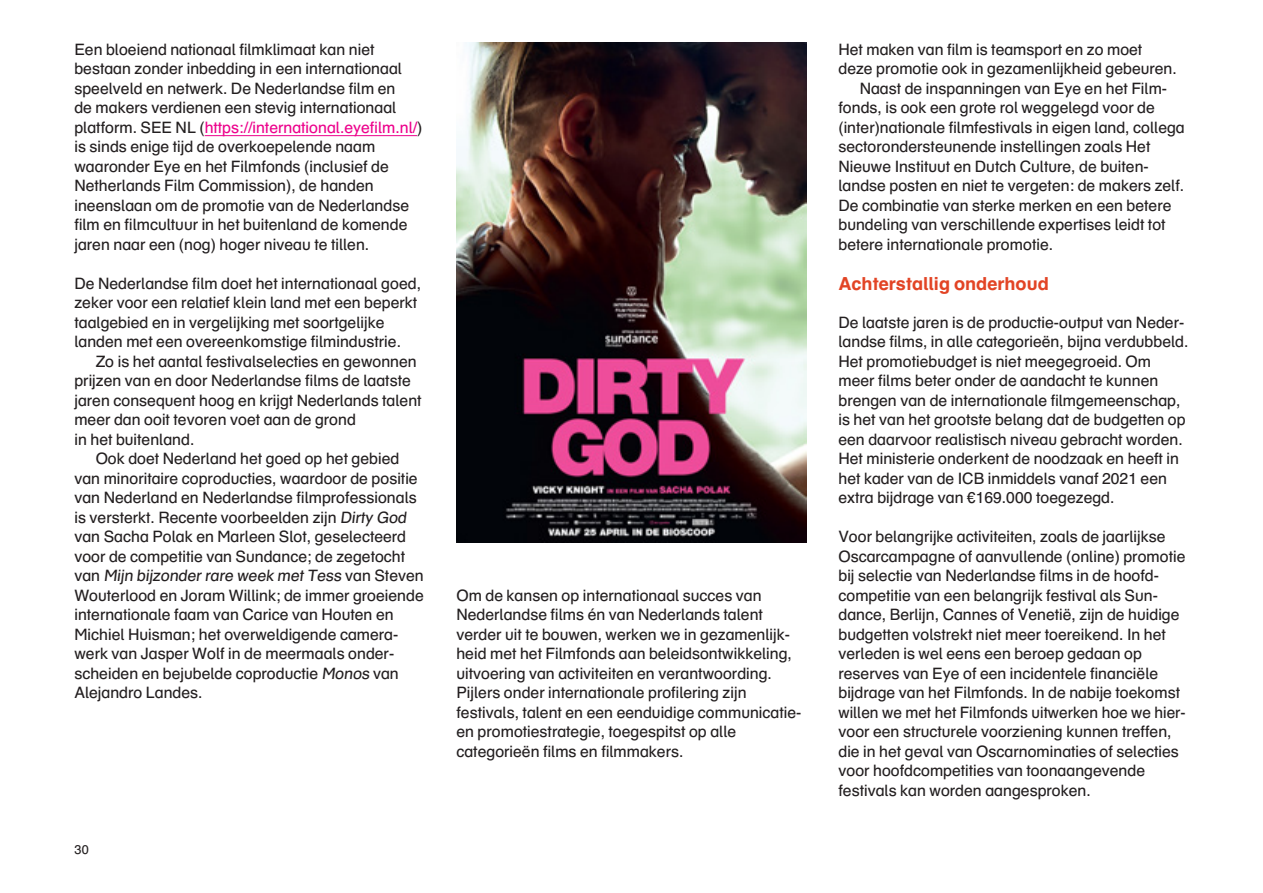
<style>
.page{position:relative;width:1263px;height:893px;background:#fff}
.page>*{position:absolute;margin:0;border:0;box-sizing:border-box;transform-origin:0 0}
.t1{font:700 18px "Eye Schulbuch";color:#e24425}
.t2{font:15.75px/19.5px "Eye Schulbuch";color:#231f20}
.t3{font:12.75px "Eye Schulbuch";color:#231f20}
.s1{color:#ed028c}
</style>
<div class="page">
<hr style="left:205px;top:135px;width:212px;height:1px;background:#ed028c">
<img style="left:456px;top:43px;width:350px;height:499px">
<p class="t2" style="left:74px;top:39px;width:349px">Een bloeiend nationaal filmklimaat kan niet bestaan zonder inbedding in een internationaal speelveld en netwerk. De Nederlandse film en<br>de makers verdienen een stevig internationaal platform. SEE NL (<span class="s1">https://international.eyefilm.nl/</span>) is sinds enige tijd de overkoepelende naam waaronder Eye en het Filmfonds (inclusief de Netherlands Film Commission), de handen ineenslaan om de promotie van de Nederlandse film en filmcultuur in het buitenland de komende jaren naar een (nog) hoger niveau te tillen.</p>
<p class="t2" style="left:74px;top:273px;width:348px">De Nederlandse film doet het internationaal goed, zeker voor een relatief klein land met een beperkt taalgebied en in vergelijking met soortgelijke landen met een overeenkomstige filmindustrie.</p>
<p class="t2" style="left:74px;top:351px;width:349px;text-indent:21px">Zo is het aantal festivalselecties en gewonnen prijzen van en door Nederlandse films de laatste jaren consequent hoog en krijgt Nederlands talent meer dan ooit tevoren voet aan de grond<br>in het buitenland.</p>
<p class="t2" style="left:74px;top:449px;width:351px;text-indent:21px">Ook doet Nederland het goed op het gebied van minoritaire coproducties, waardoor de positie van Nederland en Nederlandse filmprofessionals is versterkt. Recente voorbeelden zijn Dirty God van Sacha Polak en Marleen Slot, geselecteerd voor de competitie van Sundance; de zegetocht van Mijn bijzonder rare week met Tess van Steven Wouterlood en Joram Willink; de immer groeiende internationale faam van Carice van Houten en Michiel Huisman; het overweldigende camera&shy;werk van Jasper Wolf in de meermaals onder&shy;scheiden en bejubelde coproductie Monos van Alejandro Landes.</p>
<p class="t2" style="left:456px;top:585px;width:347px">Om de kansen op internationaal succes van Nederlandse films én van Nederlands talent verder uit te bouwen, werken we in gezamenlijk&shy;heid met het Filmfonds aan beleidsontwikkeling, uitvoering van activiteiten en verantwoording.<br>Pijlers onder internationale profilering zijn festivals, talent en een eenduidige communicatie&shy;en promotiestrategie, toegespitst op alle categorieën films en filmmakers.</p>
<p class="t3" style="left:74px;top:842px;width:16px">30</p>
<p class="t2" style="left:838px;top:39px;width:305px">Het maken van film is teamsport en zo moet</p>
<p class="t2" style="left:838px;top:59px;width:340px">deze promotie ook in gezamenlijkheid gebeuren.</p>
<p class="t2" style="left:860px;top:78px;width:309px">Naast de inspanningen van Eye en het Film-</p>
<p class="t2" style="left:838px;top:98px;width:318px">fonds, is ook een grote rol weggelegd voor de</p>
<p class="t2" style="left:838px;top:117px;width:348px">(inter)nationale filmfestivals in eigen land, collega</p>
<p class="t2" style="left:838px;top:137px;width:313px">sectorondersteunende instellingen zoals Het</p>
<p class="t2" style="left:838px;top:156px;width:311px">Nieuwe Instituut en Dutch Culture, de buiten-</p>
<p class="t2" style="left:838px;top:176px;width:347px">landse posten en niet te vergeten: de makers zelf.</p>
<p class="t2" style="left:838px;top:195px;width:335px">De combinatie van sterke merken en een betere</p>
<p class="t2" style="left:838px;top:215px;width:329px">bundeling van verschillende expertises leidt tot</p>
<p class="t2" style="left:838px;top:234px;width:216px">betere internationale promotie.</p>
<p class="t1" style="left:838px;top:272px;width:212px">Achterstallig onderhoud</p>
<p class="t2" style="left:838px;top:312px;width:352px">De laatste jaren is de productie-output van Neder&shy;landse films, in alle categorieën, bijna verdubbeld.<br>Het promotiebudget is niet meegegroeid. Om meer films beter onder de aandacht te kunnen brengen van de internationale filmgemeenschap, is het van het grootste belang dat de budgetten op een daarvoor realistisch niveau gebracht worden.<br>Het ministerie onderkent de noodzaak en heeft in het kader van de ICB inmiddels vanaf 2021 een extra bijdrage van €169.000 toegezegd.</p>
<p class="t2" style="left:838px;top:527px;width:348px">Voor belangrijke activiteiten, zoals de jaarlijkse Oscarcampagne of aanvullende (online) promotie bij selectie van Nederlandse films in de hoofd&shy;competitie van een belangrijk festival als Sun&shy;dance, Berlijn, Cannes of Venetië, zijn de huidige budgetten volstrekt niet meer toereikend. In het verleden is wel eens een beroep gedaan op reserves van Eye of een incidentele financiële bijdrage van het Filmfonds. In de nabije toekomst willen we met het Filmfonds uitwerken hoe we hier&shy;voor een structurele voorziening kunnen treffen, die in het geval van Oscarnominaties of selecties voor hoofdcompetities van toonaangevende festivals kan worden aangesproken.</p>
</div>
